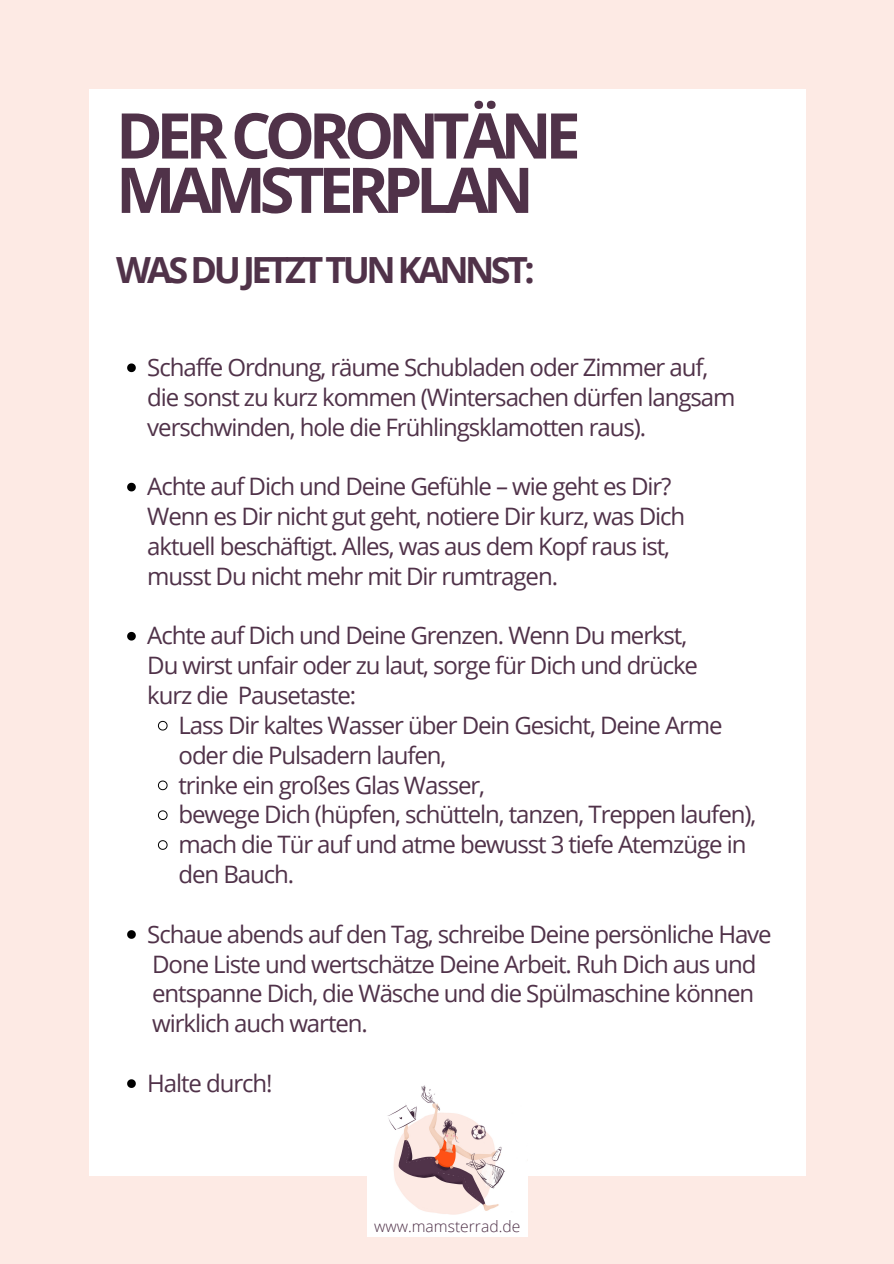
<style>
.page{position:relative;width:894px;height:1264px;background:#fff}
.page>*{position:absolute;margin:0;border:0;box-sizing:border-box;transform-origin:0 0}
.t1{font:700 63px/54.3px "Open Sans";letter-spacing:-.1em;color:#503249}
.t2{font:700 36px "Open Sans";letter-spacing:-.1em;color:#503249}
.t3{font:24px/29.8px "Open Sans";letter-spacing:-.045em;color:#503249}
.t4{font:300 15.6px "Open Sans";color:#503249}
</style>
<div class="page">
<div style="left:0;top:0;width:893px;height:1263px;background:#fdeae4"></div>
<div style="left:89px;top:89px;width:717px;height:1087px;background:#fff"></div>
<svg style="left:127px;top:363px;width:9px;height:9px"></svg>
<svg style="left:127px;top:483px;width:9px;height:8px"></svg>
<svg style="left:127px;top:632px;width:9px;height:8px"></svg>
<svg style="left:158px;top:721px;width:9px;height:9px"></svg>
<svg style="left:158px;top:780px;width:9px;height:10px"></svg>
<svg style="left:158px;top:810px;width:9px;height:10px"></svg>
<svg style="left:158px;top:840px;width:9px;height:9px"></svg>
<svg style="left:127px;top:930px;width:9px;height:8px"></svg>
<svg style="left:127px;top:1079px;width:9px;height:8px"></svg>
<img style="left:367px;top:1085px;width:160px;height:151px">
<h1 class="t1" style="left:116px;top:107px;width:466px">DER CORONTÄNE<br>MAMSTERPLAN</h1>
<h2 class="t2" style="left:116px;top:244px;width:420px">WAS DU JETZT TUN KANNST:</h2>
<p class="t3" style="left:147px;top:352px;width:562px">Schaffe Ordnung, räume Schubladen oder Zimmer auf,</p>
<p class="t3" style="left:147px;top:381px;width:589px">die sonst zu kurz kommen (Wintersachen dürfen langsam verschwinden, hole die Frühlingsklamotten raus).</p>
<p class="t3" style="left:147px;top:471px;width:525px">Achte auf Dich und Deine Gefühle – wie geht es Dir?</p>
<p class="t3" style="left:147px;top:501px;width:539px">Wenn es Dir nicht gut geht, notiere Dir kurz, was Dich aktuell beschäftigt. Alles, was aus dem Kopf raus ist, musst Du nicht mehr mit Dir rumtragen.</p>
<p class="t3" style="left:147px;top:620px;width:541px">Achte auf Dich und Deine Grenzen. Wenn Du merkst,</p>
<p class="t3" style="left:147px;top:650px;width:552px">Du wirst unfair oder zu laut, sorge für Dich und drücke kurz die Pausetaste:</p>
<p class="t3" style="left:178px;top:709px;width:545px">Lass Dir kaltes Wasser über Dein Gesicht, Deine Arme</p>
<p class="t3" style="left:178px;top:769px;width:579px">trinke ein großes Glas Wasser,<br>bewege Dich (hüpfen, schütteln, tanzen, Treppen laufen), mach die Tür auf und atme bewusst 3 tiefe Atemzüge in den Bauch.</p>
<p class="t3" style="left:178px;top:739px;width:269px">oder die Pulsadern laufen,</p>
<p class="t3" style="left:147px;top:918px;width:625px">Schaue abends auf den Tag, schreibe Deine persönliche Have</p>
<p class="t3" style="left:152px;top:948px;width:605px;text-align:justify">Done Liste und wertschätze Deine Arbeit. Ruh Dich aus und entspanne Dich, die Wäsche und die Spülmaschine können wirklich auch warten.</p>
<p class="t3" style="left:147px;top:1067px;width:127px">Halte durch!</p>
<p class="t4" style="left:374px;top:1215px;width:148px">www.mamsterrad.de</p>
</div>
